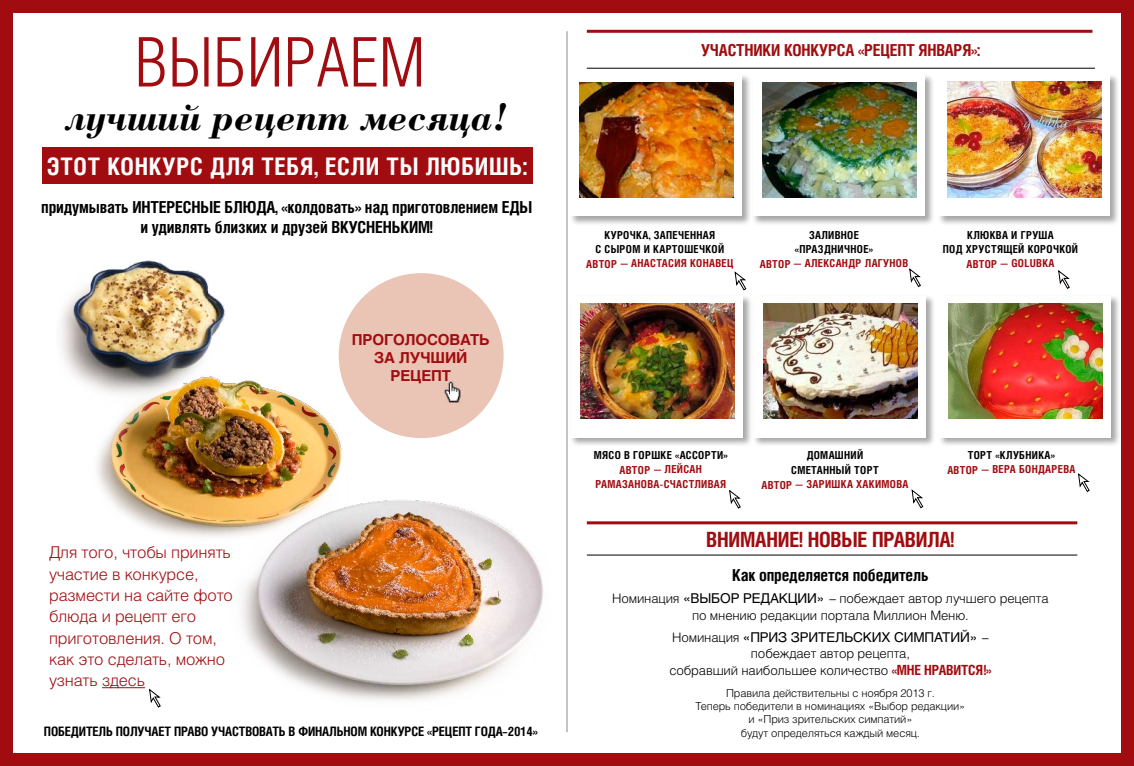
<style>
.page{position:relative;width:1134px;height:766px;background:#fff}
.page>*{position:absolute;margin:0;border:0;box-sizing:border-box;transform-origin:0 0}
.t1{font:300 68.4px "Helios Cond";color:#a10c10}
.t2{font:italic 700 39.6px "Borjomi C";color:#000}
.t3{font:700 24.1px "Helios Cond";letter-spacing:.03em;color:#fff}
.t4{font:700 21px "Helios Cond";letter-spacing:-.01em;color:#a10c10}
.t5{font:700 16.5px/19.8px "Helios Cond";letter-spacing:-.01em;color:#000;text-align:center}
.t6{font:700 16.5px "Helios Cond";letter-spacing:-.01em;color:#a10c10}
.t7{font:300 16.3px/21.3px "Helios";letter-spacing:-.01em;color:#a10c10}
.t8{font:700 15px/18px "Helios";letter-spacing:-.01em;color:#a10c10;text-align:center}
.t9{font:13.4px "Helios";color:#000}
.t10{font:300 13px/16.6px "Helios";letter-spacing:-.01em;color:#000}
.t11{font:700 13px "Helios Cond";letter-spacing:-.01em;color:#000}
.t12{font:700 11px/14.9px "Helios Cond";letter-spacing:.03em;color:#000;text-align:center}
.t13{font:700 11px/14.9px "Helios Cond";letter-spacing:.03em;color:#a10c10;text-align:center}
.t14{font:300 11px/13.2px "Helios";letter-spacing:-.01em;color:#000;text-align:center}
.s1{font-weight:400;font-size:13.4px}
.s2{font-weight:300;font-size:13px}
.s3{font-family:"Helios Cond";font-weight:700;font-size:14px;color:#a10c10}
</style>
<div class="page">
<div style="left:0;top:0;width:1134px;height:765px;border:13px solid #a10c10"></div>
<img style="left:217px;top:434px;width:336px;height:327px">
<hr style="left:102px;top:687px;width:43px;height:1px;background:#a10c10">
<div style="left:42px;top:147px;width:491px;height:36px;background:#a10c10"></div>
<svg style="left:734px;top:271px;width:13px;height:20px"></svg>
<svg style="left:729px;top:489px;width:12px;height:20px"></svg>
<svg style="left:909px;top:268px;width:12px;height:19px"></svg>
<svg style="left:911px;top:489px;width:13px;height:19px"></svg>
<svg style="left:1078px;top:473px;width:12px;height:19px"></svg>
<svg style="left:1058px;top:270px;width:12px;height:19px"></svg>
<div style="left:569px;top:73px;width:187px;height:157px;background:#000;opacity:.35"></div>
<div style="left:570px;top:74px;width:172px;height:142px;background:#fff"></div>
<img style="left:579px;top:83px;width:154px;height:114px">
<div style="left:752px;top:73px;width:187px;height:157px;background:#000;opacity:.35"></div>
<div style="left:753px;top:74px;width:172px;height:142px;background:#fff"></div>
<img style="left:762px;top:83px;width:154px;height:114px">
<div style="left:937px;top:73px;width:187px;height:157px;background:#000;opacity:.35"></div>
<div style="left:938px;top:74px;width:172px;height:142px;background:#fff"></div>
<img style="left:948px;top:82px;width:153px;height:115px">
<div style="left:570px;top:294px;width:187px;height:157px;background:#000;opacity:.35"></div>
<div style="left:571px;top:295px;width:172px;height:142px;background:#fff"></div>
<img style="left:580px;top:303px;width:154px;height:115px">
<div style="left:753px;top:294px;width:187px;height:157px;background:#000;opacity:.35"></div>
<div style="left:754px;top:295px;width:172px;height:142px;background:#fff"></div>
<img style="left:763px;top:303px;width:154px;height:115px">
<div style="left:938px;top:294px;width:187px;height:157px;background:#000;opacity:.35"></div>
<div style="left:939px;top:295px;width:172px;height:142px;background:#fff"></div>
<img style="left:948px;top:303px;width:154px;height:115px">
<hr style="left:587px;top:30px;width:505px;height:3px;background:#a10c10">
<hr style="left:587px;top:68px;width:508px;height:1px;background:#000">
<hr style="left:587px;top:554px;width:490px;height:1px;background:#000">
<hr style="left:587px;top:521px;width:490px;height:3px;background:#a10c10">
<svg style="left:149px;top:688px;width:12px;height:20px"></svg>
<div style="left:339px;top:273px;width:165px;height:165px;background:#eac4b4;border-radius:50%"></div>
<img style="left:444px;top:381px;width:17px;height:21px">
<img style="left:61px;top:260px;width:164px;height:120px">
<img style="left:81px;top:368px;width:274px;height:184px">
<hr style="left:567px;top:31px;width:1px;height:701px;background:#8a8c8e">
<h1 class="t1" style="left:134px;top:24px;width:293px">Выбираем</h1>
<h2 class="t2" style="left:65px;top:93px;width:444px">лучший рецепт месяца!</h2>
<h3 class="t3" style="left:47px;top:152px;width:482px">ЭТОТ КОНКУРС ДЛЯ ТЕБЯ, ЕСЛИ ТЫ ЛЮБИШЬ:</h3>
<p class="t5" style="left:41px;top:197px;width:493px">ПРИДУМЫВАТЬ ИНТЕРЕСНЫЕ БЛЮДА, «КОЛДОВАТЬ» НАД ПРИГОТОВЛЕНИЕМ ЕДЫ<br>И УДИВЛЯТЬ БЛИЗКИХ И ДРУЗЕЙ ВКУСНЕНЬКИМ!</p>
<p class="t8" style="left:352px;top:330px;width:139px">Проголосовать за лучший рецепт</p>
<p class="t6" style="left:701px;top:40px;width:281px">УЧАСТНИКИ КОНКУРСА «РЕЦЕПТ ЯНВАРЯ»:</p>
<p class="t12" style="left:595px;top:227px;width:130px">КУРОЧКА, ЗАПЕЧЕННАЯ<br>С СЫРОМ И КАРТОШЕЧКОЙ</p>
<p class="t13" style="left:586px;top:256px;width:149px">АВТОР — АНАСТАСИЯ КОНАВЕЦ</p>
<p class="t12" style="left:795px;top:227px;width:80px">ЗАЛИВНОЕ «ПРАЗДНИЧНОЕ»</p>
<p class="t13" style="left:760px;top:256px;width:150px">АВТОР — АЛ ЕКСАНДР ЛАГУНОВ</p>
<p class="t12" style="left:943px;top:227px;width:137px">КЛЮКВА И ГРУША<br>ПОД ХРУСТЯЩЕЙ КОРОЧКОЙ</p>
<p class="t13" style="left:966px;top:256px;width:89px">АВТОР — GOLUBKA</p>
<p class="t12" style="left:594px;top:447px;width:135px">МЯСО В ГОРШКЕ «АССОРТИ»</p>
<p class="t13" style="left:595px;top:461px;width:132px">АВТОР — ЛЕЙСАН<br>РАМАЗАНОВА-СЧАСТЛИВАЯ</p>
<p class="t12" style="left:791px;top:447px;width:89px">ДОМАШНИЙ<br>СМЕТАННЫЙ ТОРТ</p>
<p class="t13" style="left:761px;top:476px;width:149px">АВТОР — ЗАРИШКА ХАКИМОВА</p>
<p class="t12" style="left:968px;top:447px;width:89px">ТОРТ «КЛУБНИКА»</p>
<p class="t13" style="left:947px;top:461px;width:130px">АВТОР — ВЕРА БОНДАРЕВА</p>
<h3 class="t4" style="left:706px;top:526px;width:250px">ВНИМАНИЕ! НОВЫЕ ПРАВИЛА!</h3>
<p class="t5" style="left:732px;top:564px;width:198px">КАК ОПРЕДЕЛЯЕТСЯ ПОБЕДИТЕЛЬ</p>
<p class="t10" style="left:612px;top:589px;width:110px">Номинация <span class="s1">«Выбор</span></p>
<p class="t9" style="left:743px;top:590px;width:10px">редак</p>
<p class="t7" style="left:49px;top:541px;width:185px">Для того, чтобы принять участие в конкурсе, размести на сайте фото блюда и рецепт его приготовления. О том, как это сделать, можно узнать здесь</p>
<p class="t10" style="left:692px;top:589px;width:358px;text-indent:96px"><span class="s1">ции »</span> – побеждает автор лучшего рецепта по мнению редакции портала Миллион Меню.</p>
<p class="t10" style="left:672px;top:628px;width:98px">Номинация <span class="s1">«Приз</span></p>
<p class="t9" style="left:791px;top:629px;width:10px">зрител</p>
<p class="t9" style="left:844px;top:629px;width:19px">ьских</p>
<p class="t9" style="left:894px;top:629px;width:11px">симпати</p>
<p class="t9" style="left:960px;top:629px;width:30px">й» <span class="s2">–</span></p>
<p class="t10" style="left:669px;top:645px;width:324px;text-align:center">побеждает автор рецепта,<br>собравший наибольшее количество <span class="s3">«МНЕ НРАВИТСЯ!»</span></p>
<p class="t14" style="left:695px;top:686px;width:271px">Правила действительны с ноября 2013 г.<br>Теперь победители в номинациях «Выбор редакции» и «Приз зрительских симпатий»</p>
<p class="t11" style="left:44px;top:723px;width:495px">ПОБЕДИТЕЛЬ ПОЛУЧАЕТ ПРАВО УЧАСТВОВАТЬ В ФИНАЛЬНОМ КОНКУРСЕ «РЕЦЕПТ ГОДА–2014»</p>
<p class="t14" style="left:741px;top:725px;width:181px">будут определяться каждый месяц.</p>
</div>
